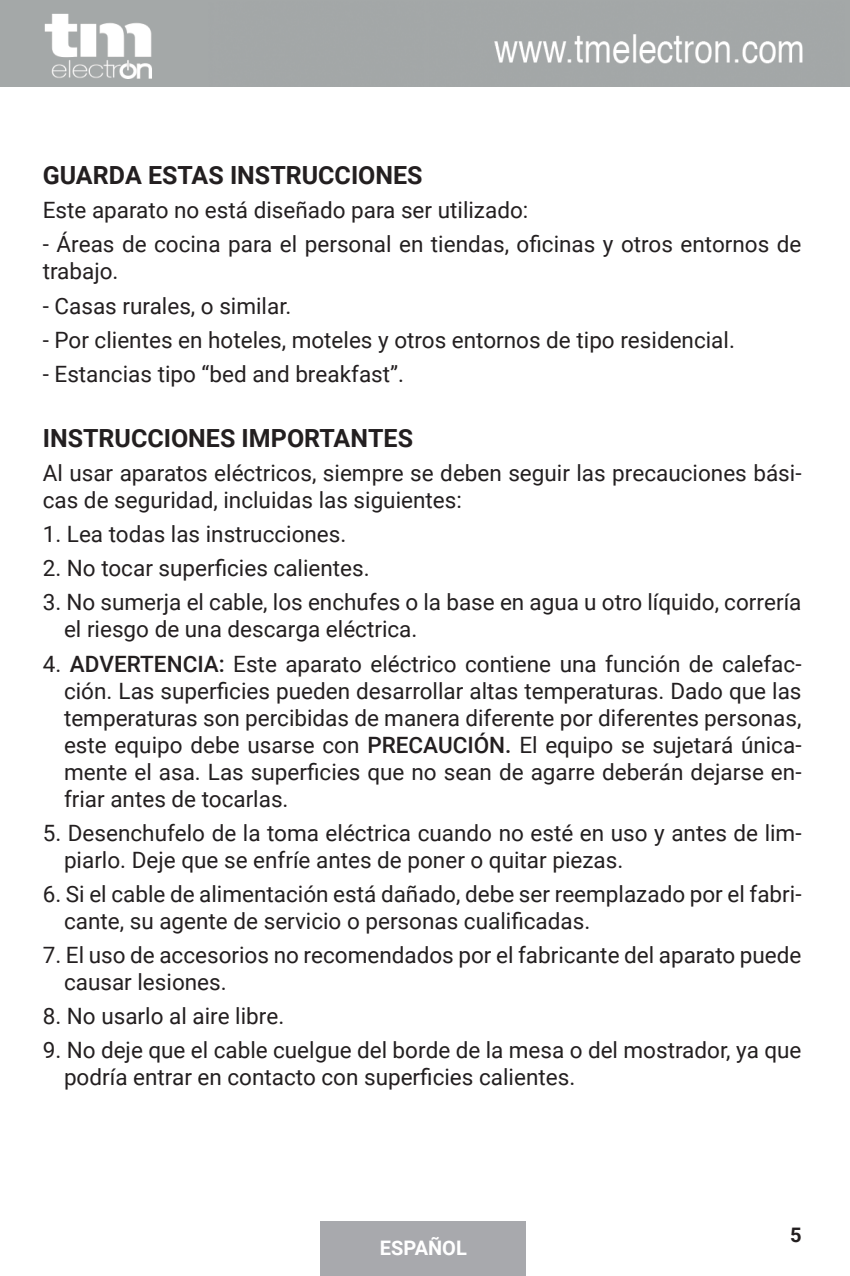
<style>
.page{position:relative;width:850px;height:1276px;background:#fff}
.page>*{position:absolute;margin:0;border:0;box-sizing:border-box;transform-origin:0 0}
.t1{font:700 25px "Roboto";color:#231f20}
.t2{font:22.5px/27px "Roboto";color:#231f20}
.t3{font:700 20px "Roboto";color:#fff}
.t4{font:700 20px "Roboto";color:#231f20}
.s1{font-weight:500}
</style>
<div class="page">
<img style="left:19px;top:0;width:830px;height:87px">
<div style="left:320px;top:1221px;width:206px;height:54px;background:#a8a9ad"></div>
<p class="t1" style="left:43px;top:158px;width:381px">GUARDA ESTAS INSTRUCCIONES</p>
<p class="t2" style="left:43px;top:196px;width:487px">Este aparato no está diseñado para ser utilizado:</p>
<p class="t2" style="left:43px;top:230px;width:760px">- Áreas de cocina para el personal en tiendas, oficinas y otros entornos de trabajo.</p>
<p class="t2" style="left:43px;top:291px;width:250px">- Casas rurales, o similar.</p>
<p class="t2" style="left:43px;top:325px;width:693px">- Por clientes en hoteles, moteles y otros entornos de tipo residencial.</p>
<p class="t2" style="left:43px;top:359px;width:363px">- Estancias tipo “bed and breakfast”.</p>
<p class="t1" style="left:43px;top:420px;width:372px">INSTRUCCIONES IMPORTANTES</p>
<p class="t2" style="left:43px;top:459px;width:760px">Al usar aparatos eléctricos, siempre se deben seguir las precauciones bási&shy;cas de seguridad, incluidas las siguientes:</p>
<p class="t2" style="left:43px;top:520px;width:305px">1. Lea todas las instrucciones.</p>
<p class="t2" style="left:43px;top:554px;width:328px">2. No tocar superficies calientes.</p>
<p class="t2" style="left:64px;top:588px;width:738px;text-indent:-21px">3. No sumerja el cable, los enchufes o la base en agua u otro líquido, correría el riesgo de una descarga eléctrica.</p>
<p class="t2" style="left:64px;top:649px;width:739px;text-align:justify;text-indent:-21px">4. <span class="s1">ADVERTENCIA:</span> Este aparato eléctrico contiene una función de calefac&shy;ción. Las superficies pueden desarrollar altas temperaturas. Dado que las temperaturas son percibidas de manera diferente por diferentes personas, este equipo debe usarse con <span class="s1">PRECAUCIÓN.</span> El equipo se sujetará única&shy;mente el asa. Las superficies que no sean de agarre deberán dejarse en&shy;friar antes de tocarlas.</p>
<p class="t2" style="left:64px;top:818px;width:739px;text-indent:-21px">5. Desenchufelo de la toma eléctrica cuando no esté en uso y antes de lim&shy;piarlo. Deje que se enfríe antes de poner o quitar piezas.</p>
<p class="t2" style="left:64px;top:879px;width:739px;text-indent:-21px">6. Si el cable de alimentación está dañado, debe ser reemplazado por el fabri&shy;cante, su agente de servicio o personas cualificadas.</p>
<p class="t2" style="left:64px;top:940px;width:739px;text-indent:-21px">7. El uso de accesorios no recomendados por el fabricante del aparato puede causar lesiones.</p>
<p class="t2" style="left:43px;top:1001px;width:243px">8. No usarlo al aire libre.</p>
<p class="t2" style="left:64px;top:1035px;width:738px;text-indent:-21px">9. No deje que el cable cuelgue del borde de la mesa o del mostrador, ya que podría entrar en contacto con superficies calientes.</p>
<p class="t3" style="left:380px;top:1233px;width:88px">ESPAÑOL</p>
<p class="t4" style="left:790px;top:1221px;width:13px">5</p>
</div>
